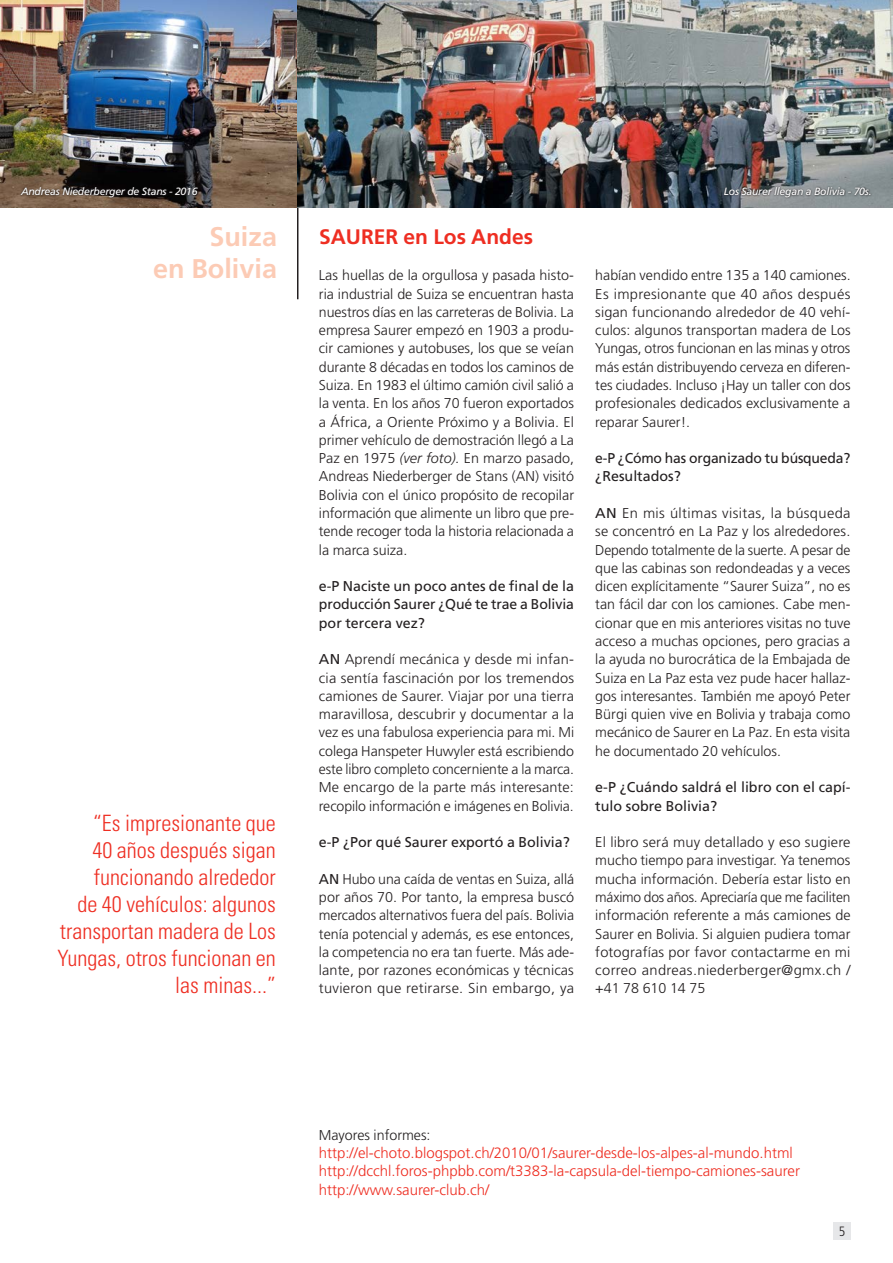
<style>
.page{position:relative;width:893px;height:1263px;background:#fff}
.page>*{position:absolute;margin:0;border:0;box-sizing:border-box;transform-origin:0 0}
.Titulo_de_Seccion{font:700 27px/32.4px "Frutiger LT Std";color:#fccbb5;text-align:right}
.Cuerpo_1er_N{font:300 condensed 22.5px/27px "Univers LT Std";color:#ee2e22;text-align:right}
.Subtitulo__01{font:700 21px "Frutiger LT Std";color:#ee2e22}
.Links{font:300 15px "Frutiger LT Std";color:#ee2e22}
.Cuerpo_1er_N-2{font:300 15px "Frutiger LT Std";color:#ee2e22}
.Cuerpo_1er_N-3{font:300 14.25px/18.3px "Frutiger LT Std";color:#231f20;text-align:justify}
.Cuerpo_1er_N-4{font:14.25px/18.3px "Frutiger LT Std";color:#231f20}
.t1{font:300 condensed 13.5px "Frutiger LT Std";color:#231f20}
.pie_de_fotos{font:italic 10.5px "Frutiger LT Std";letter-spacing:-.025em;color:#fff}
.s1{font-style:italic}
.s2{font-weight:400}
</style>
<div class="page">
<div style="left:833px;top:1222px;width:17px;height:17px;background:#e6e7e9"></div>
<hr style="left:297px;top:207px;width:1px;height:92px;background:#231f20">
<img style="left:0;top:0;width:298px;height:207px">
<img style="left:298px;top:0;width:595px;height:207px">
<div style="left:19px;top:186px;width:181px;height:13px;background:#231f20;opacity:.97"></div>
<div style="left:722px;top:186px;width:150px;height:13px;background:#231f20;opacity:.97"></div>
<p class="pie_de_fotos" style="left:21px;top:185px;width:178px">Andreas Niederberger de Stans - 2016</p>
<p class="pie_de_fotos" style="left:724px;top:185px;width:149px">Los Saurer llegan a Bolivia - 70s.</p>
<p class="Titulo_de_Seccion" style="left:153px;top:220px;width:125px">Suiza<br>en Bolivia</p>
<p class="Subtitulo__01" style="left:319px;top:224px;width:216px">SAURER en Los Andes</p>
<p class="Cuerpo_1er_N-3" style="left:319px;top:266px;width:257px">Las huellas de la orgullosa y pasada histo&shy;ria industrial de Suiza se encuentran hasta nuestros días en las carreteras de Bolivia. La empresa Saurer empezó en 1903 a produ&shy;cir camiones y autobuses, los que se veían durante 8 décadas en todos los caminos de Suiza. En 1983 el último camión civil salió a la venta. En los años 70 fueron exportados a África, a Oriente Próximo y a Bolivia. El primer vehículo de demostración llegó a La Paz en 1975 <span class="s1">(ver foto).</span> En marzo pasado, Andreas Niederberger de Stans (AN) visitó Bolivia con el único propósito de recopilar información que alimente un libro que pre&shy;tende recoger toda la historia relacionada a la marca suiza.</p>
<p class="Cuerpo_1er_N-4" style="left:319px;top:577px;width:257px;text-align:justify">e-P Naciste un poco antes de final de la producción Saurer ¿Qué te trae a Bolivia por tercera vez?</p>
<p class="Cuerpo_1er_N-3" style="left:319px;top:650px;width:257px"><span class="s2">AN</span> Aprendí mecánica y desde mi infan&shy;cia sentía fascinación por los tremendos camiones de Saurer. Viajar por una tierra maravillosa, descubrir y documentar a la vez es una fabulosa experiencia para mi. Mi colega Hanspeter Huwyler está escribiendo este libro completo concerniente a la marca.<br>Me encargo de la parte más interesante: recopilo información e imágenes en Bolivia.</p>
<p class="Cuerpo_1er_N-4" style="left:319px;top:833px;width:253px">e-P ¿Por qué Saurer exportó a Bolivia?</p>
<p class="Cuerpo_1er_N-3" style="left:319px;top:870px;width:257px"><span class="s2">AN</span> Hubo una caída de ventas en Suiza, allá por años 70. Por tanto, la empresa buscó mercados alternativos fuera del país. Bolivia tenía potencial y además, es ese entonces, la competencia no era tan fuerte. Más ade&shy;lante, por razones económicas y técnicas tuvieron que retirarse. Sin embargo, ya</p>
<p class="Cuerpo_1er_N" style="left:58px;top:810px;width:220px">“Es impresionante que<br>40 años después sigan funcionando alrededor<br>de 40 vehículos: algunos transportan madera de Los<br>Yungas, otros funcionan en las minas...”</p>
<p class="Cuerpo_1er_N-3" style="left:595px;top:266px;width:257px">habían vendido entre 135 a 140 camiones.<br>Es impresionante que 40 años después sigan funcionando alrededor de 40 vehí&shy;culos: algunos transportan madera de Los Yungas, otros funcionan en las minas y otros más están distribuyendo cerveza en diferen&shy;tes ciudades. Incluso ¡Hay un taller con dos profesionales dedicados exclusivamente a reparar Saurer!.</p>
<p class="Cuerpo_1er_N-4" style="left:595px;top:449px;width:257px">e-P ¿Cómo has organizado tu búsqueda? ¿Resultados?</p>
<p class="Cuerpo_1er_N-3" style="left:595px;top:504px;width:257px"><span class="s2">AN</span> En mis últimas visitas, la búsqueda se concentró en La Paz y los alrededores.<br>Dependo totalmente de la suerte. A pesar de que las cabinas son redondeadas y a veces dicen explícitamente “Saurer Suiza”, no es tan fácil dar con los camiones. Cabe men&shy;cionar que en mis anteriores visitas no tuve acceso a muchas opciones, pero gracias a la ayuda no burocrática de la Embajada de Suiza en La Paz esta vez pude hacer hallaz&shy;gos interesantes. También me apoyó Peter Bürgi quien vive en Bolivia y trabaja como mecánico de Saurer en La Paz. En esta visita he documentado 20 vehículos.</p>
<p class="Cuerpo_1er_N-4" style="left:595px;top:778px;width:257px">e-P ¿Cuándo saldrá el libro con el capí&shy;tulo sobre Bolivia?</p>
<p class="Cuerpo_1er_N-3" style="left:595px;top:833px;width:257px">El libro será muy detallado y eso sugiere mucho tiempo para investigar. Ya tenemos mucha información. Debería estar listo en máximo dos años. Apreciaría que me faciliten información referente a más camiones de Saurer en Bolivia. Si alguien pudiera tomar fotografías por favor contactarme en mi correo andreas.niederberger@gmx.ch / +41 78 610 14 75</p>
<p class="Cuerpo_1er_N-3" style="left:319px;top:1126px;width:113px">Mayores informes:</p>
<p class="Cuerpo_1er_N-2" style="left:319px;top:1144px;width:476px">http://el-choto.blogspot.ch/2010/01/saurer-desde-los-alpes-al-mundo.html</p>
<p class="Links" style="left:319px;top:1162px;width:483px">http://dcchl.foros-phpbb.com/t3383-la-capsula-del-tiempo-camiones-saurer</p>
<p class="Links" style="left:319px;top:1181px;width:172px">http://www.saurer-club.ch/</p>
<p class="t1" style="left:839px;top:1223px;width:8px">5</p>
</div>
